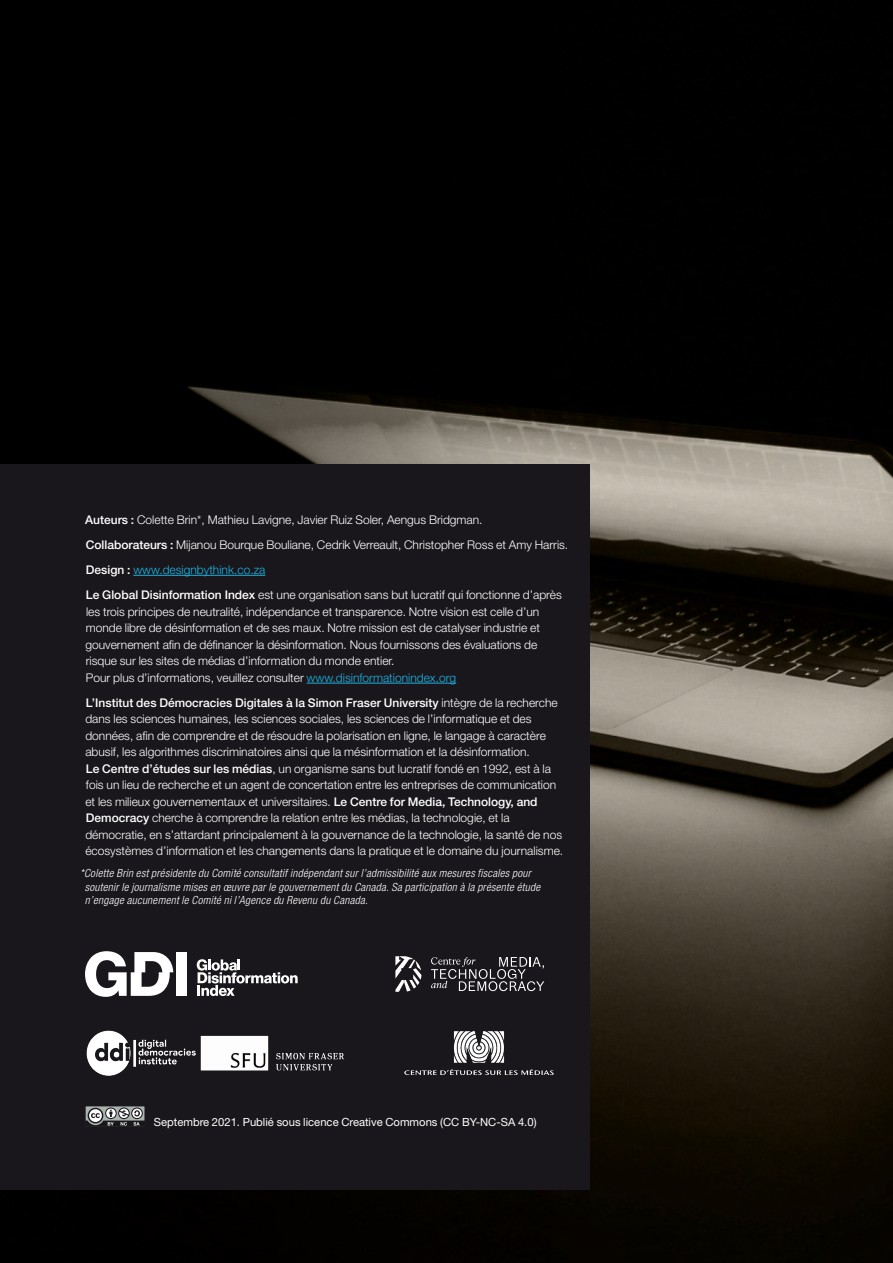
<style>
.page{position:relative;width:893px;height:1263px;background:#fff}
.page>*{position:absolute;margin:0;border:0;box-sizing:border-box;transform-origin:0 0}
.t1{font:300 12px/16.5px "Helvetica Neue LT Std";color:#fff}
.t2{font:italic 300 condensed 11.25px/13.5px "Helvetica Neue LT Std";letter-spacing:.025em;color:#fff}
.t3{font:11.25px "Helvetica Neue LT Std";color:#fff}
.s1{font-weight:500}
.s2{color:#1bb3e2}
</style>
<div class="page">
<img style="left:553px;top:0;width:340px;height:1263px">
<div style="left:0;top:0;width:553px;height:1263px;background:#000"></div>
<div style="left:0;top:464px;width:590px;height:725px;background:#1a171c"></div>
<img style="left:404px;top:1031px;width:150px;height:44px">
<img style="left:87px;top:1030px;width:257px;height:45px">
<svg style="left:431px;top:957px;width:113px;height:34px"></svg>
<svg style="left:395px;top:956px;width:26px;height:36px"></svg>
<hr style="left:133px;top:575px;width:132px;height:1px;background:#1bb3e2">
<hr style="left:307px;top:683px;width:149px;height:1px;background:#1bb3e2">
<svg style="left:85px;top:1106px;width:60px;height:20px"></svg>
<svg style="left:197px;top:959px;width:101px;height:37px"></svg>
<div style="left:176px;top:952px;width:11px;height:44px;background:#fff"></div>
<svg style="left:85px;top:951px;width:88px;height:46px"></svg>
<p class="t1" style="left:85px;top:507px;width:485px;line-height:25px"><span class="s1">Auteurs :</span> Colette Brin*, Mathieu Lavigne, Javier Ruiz Soler, Aengus Bridgman.<br><span class="s1">Collaborateurs :</span> Mijanou Bourque Bouliane, Cedrik Verreault, Christopher Ross et Amy Harris.<br><span class="s1">Design :</span> <span class="s2">www.designbythink.co.za<br></span><span class="s1">Le Global Disinformation Index</span> est une organisation sans but lucratif qui fonctionne d’après</p>
<p class="t1" style="left:85px;top:603px;width:456px">les trois principes de neutralité, indépendance et transparence. Notre vision est celle d’un monde libre de désinformation et de ses maux. Notre mission est de catalyser industrie et gouvernement afin de définancer la désinformation. Nous fournissons des évaluations de risque sur les sites de médias d’information du monde entier.<br>Pour plus d’informations, veuillez consulter <span class="s2">www.disinformationindex.org</span></p>
<p class="t1" style="left:85px;top:694px;width:479px"><span class="s1">L’Institut des Démocracies Digitales à la Simon Fraser University</span> intègre de la recherche dans les sciences humaines, les sciences sociales, les sciences de l’informatique et des données, afin de comprendre et de résoudre la polarisation en ligne, le langage à caractère abusif, les algorithmes discriminatoires ainsi que la mésinformation et la désinformation.<br><span class="s1">Le Centre d’études sur les médias</span>, un organisme sans but lucratif fondé en 1992, est à la fois un lieu de recherche et un agent de concertation entre les entreprises de communication et les milieux gouvernementaux et universitaires. <span class="s1">Le Centre for Media, Technology, and Democracy</span> cherche à comprendre la relation entre les médias, la technologie, et la démocratie, en s’attardant principalement à la gouvernance de la technologie, la santé de nos écosystèmes d’information et les changements dans la pratique et le domaine du journalisme.</p>
<p class="t2" style="left:85px;top:867px;width:457px;text-indent:-5px">*Colette Brin est présidente du Comité consultatif indépendant sur l’admissibilité aux mesures fiscales pour soutenir le journalisme mises en œuvre par le gouvernement du Canada. Sa participation à la présente étude n’engage aucunement le Comité ni l’Agence du Revenu du Canada.</p>
<p class="t3" style="left:154px;top:1115px;width:384px">Septembre 2021. Publié sous licence Creative Commons (CC BY-NC-SA 4.0)</p>
</div>
